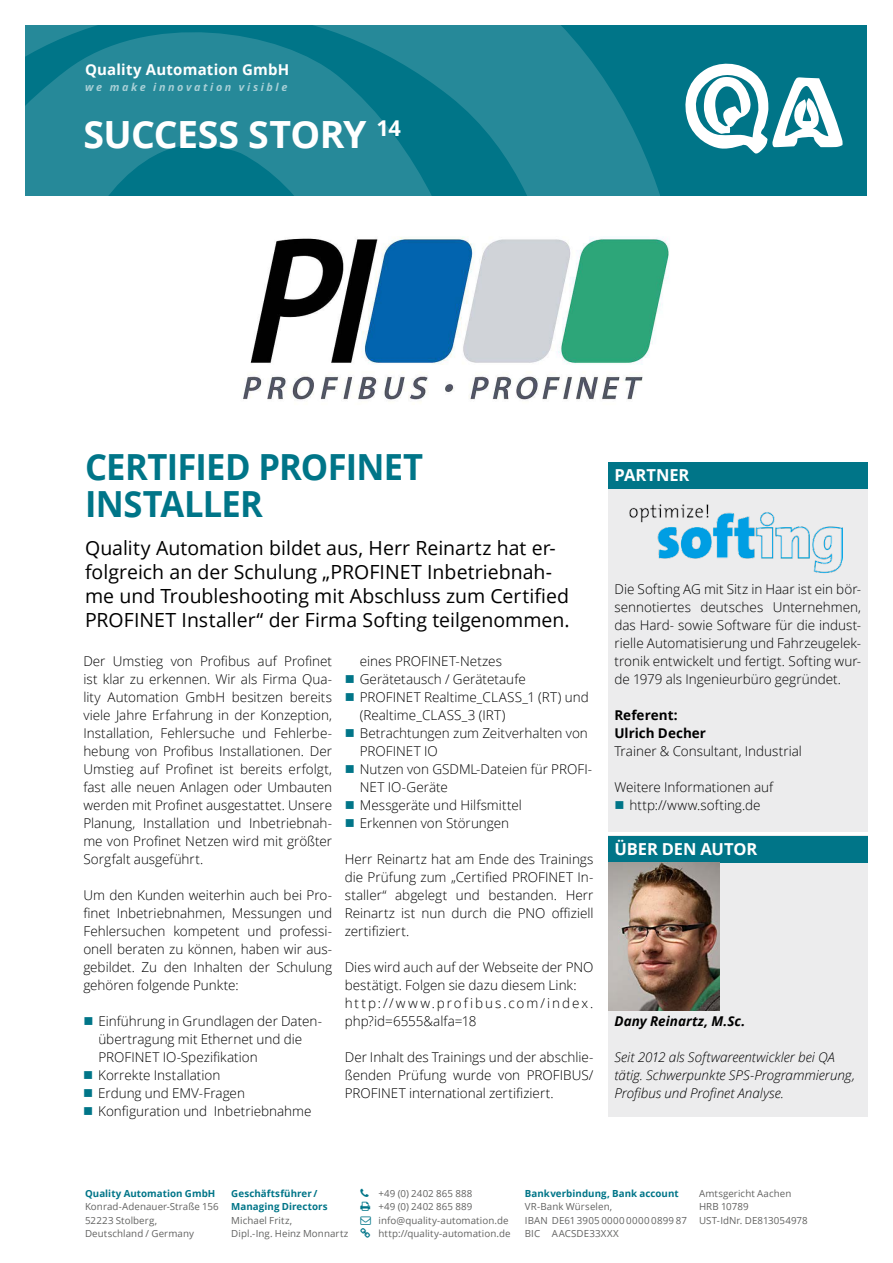
<style>
.page{position:relative;width:893px;height:1263px;background:#fff}
.page>*{position:absolute;margin:0;border:0;box-sizing:border-box;transform-origin:0 0}
.t1{font:700 37.5px "Open Sans";letter-spacing:-.015em;color:#fff}
.t2{font:700 36px "Open Sans";letter-spacing:-.02em;color:#007588;scale:.96 1}
.t3{font:19.5px/24px "Open Sans";color:#000}
.t4{font:700 16.5px "Open Sans";letter-spacing:-.005em;color:#fff}
.t5{font:700 15px "Open Sans";letter-spacing:.015em;color:#fff}
.t6{font:300 13.5px/18px "Open Sans";color:#000;text-align:justify}
.t7{font:italic 300 13.5px/18px "Open Sans";letter-spacing:-.005em;color:#000}
.t8{font:700 13.5px/18px "Open Sans";color:#000}
.t9{font:italic 700 13.5px "Open Sans";letter-spacing:.005em;color:#000}
.t10{font:italic 700 10.8px "Open Sans";letter-spacing:.24em;color:#fff}
.t11{font:9.75px/13.5px "Open Sans";letter-spacing:.01em;color:#636362}
.t12{font:700 9.75px/13.5px "Open Sans";letter-spacing:.005em;color:#007588}
.s1{color:#007588}
</style>
<div class="page">
<div style="left:608px;top:836px;width:259px;height:281px;background:#ececed"></div>
<div style="left:26px;top:26px;width:841px;height:170px;background:#007588"></div>
<svg style="left:26px;top:26px;width:633px;height:170px;fill:#268999"></svg>
<svg style="left:685px;top:63px;width:158px;height:91px"></svg>
<div style="left:608px;top:488px;width:259px;height:344px;background:#ececed"></div>
<div style="left:608px;top:836px;width:259px;height:26px;background:#007588"></div>
<img style="left:608px;top:862px;width:112px;height:149px">
<div style="left:608px;top:462px;width:259px;height:26px;background:#007588"></div>
<img style="left:630px;top:504px;width:213px;height:69px">
<img style="left:243px;top:237px;width:426px;height:163px">
<p class="t5" style="left:85px;top:59px;width:206px">Quality Automation GmbH</p>
<p class="t10" style="left:85px;top:79px;width:204px">we make innovation visible</p>
<h1 class="t1" style="left:83px;top:108px;width:319px">SUCCESS STORY <sup>14</sup></h1>
<h2 class="t2" style="left:85px;top:441px;width:354px">CERTIFIED PROFINET</h2>
<h2 class="t2" style="left:85px;top:479px;width:187px">INSTALLER</h2>
<h3 class="t3" style="left:85px;top:535px;width:486px">Quality Automation bildet aus, Herr Reinartz hat er&shy;folgreich an der Schulung „PROFINET Inbetriebnah&shy;me und Troubleshooting mit Abschluss zum Certified PROFINET Installer“ der Firma Softing teilgenommen.</h3>
<p class="t6" style="left:83px;top:652px;width:250px">Der Umstieg von Profibus auf Profinet ist klar zu erkennen. Wir als Firma Qua&shy;lity Automation GmbH besitzen bereits viele Jahre Erfahrung in der Konzeption, Installation, Fehlersuche und Fehlerbe&shy;hebung von Profibus Installationen. Der Umstieg auf Profinet ist bereits erfolgt, fast alle neuen Anlagen oder Umbauten werden mit Profinet ausgestattet. Unsere Planung, Installation und Inbetriebnah&shy;me von Profinet Netzen wird mit größter Sorgfalt ausgeführt.</p>
<p class="t6" style="left:83px;top:886px;width:250px">Um den Kunden weiterhin auch bei Pro&shy;finet Inbetriebnahmen, Messungen und Fehlersuchen kompetent und professi&shy;onell beraten zu können, haben wir aus&shy;gebildet. Zu den Inhalten der Schulung gehören folgende Punkte:</p>
<p class="t6" style="left:98px;top:1012px;width:225px;text-align:left;text-indent:-15px"><span class="s1">■</span> Einführung in Grundlagen der Daten&shy;übertragung mit Ethernet und die<br>PROFINET IO-Spezifikation</p>
<p class="t6" style="left:83px;top:1066px;width:139px"><span class="s1">■</span> Korrekte Installation</p>
<p class="t6" style="left:83px;top:1084px;width:163px"><span class="s1">■</span> Erdung und EMV-Fragen</p>
<p class="t6" style="left:83px;top:1102px;width:230px"><span class="s1">■</span> Konfiguration und Inbetriebnahme</p>
<p class="t6" style="left:360px;top:652px;width:144px">eines PROFINET-Netzes</p>
<p class="t6" style="left:345px;top:670px;width:182px"><span class="s1">■</span> Gerätetausch / Gerätetaufe</p>
<p class="t6" style="left:360px;top:688px;width:230px;text-indent:-15px"><span class="s1">■</span> PROFINET Realtime_CLASS_1 (RT) und (Realtime_CLASS_3 (IRT)</p>
<p class="t6" style="left:360px;top:724px;width:230px;text-indent:-15px"><span class="s1">■</span> Betrachtungen zum Zeitverhalten von<br>PROFINET IO</p>
<p class="t6" style="left:360px;top:760px;width:234px;text-indent:-15px"><span class="s1">■</span> Nutzen von GSDML-Dateien für PROFI-<br>NET IO-Geräte</p>
<p class="t6" style="left:345px;top:796px;width:179px"><span class="s1">■</span> Messgeräte und Hilfsmittel</p>
<p class="t6" style="left:345px;top:814px;width:166px"><span class="s1">■</span> Erkennen von Störungen</p>
<p class="t6" style="left:345px;top:850px;width:250px">Herr Reinartz hat am Ende des Trainings die Prüfung zum „Certified PROFINET In&shy;staller“ abgelegt und bestanden. Herr Reinartz ist nun durch die PNO offiziell zertifiziert.</p>
<p class="t6" style="left:345px;top:958px;width:250px;text-align:left">Dies wird auch auf der Webseite der PNO bestätigt. Folgen sie dazu diesem Link: http://www.profibus.com/index. php?id=6555&amp;alfa=18</p>
<p class="t6" style="left:345px;top:1048px;width:250px">Der Inhalt des Trainings und der abschlie&shy;ßenden Prüfung wurde von PROFIBUS/ PROFINET international zertifiziert.</p>
<p class="t4" style="left:614px;top:464px;width:77px">PARTNER</p>
<p class="t6" style="left:614px;top:580px;width:248px">Die Softing AG mit Sitz in Haar ist ein bör&shy;sennotiertes deutsches Unternehmen, das Hard- sowie Software für die indust&shy;rielle Automatisierung und Fahrzeugelek&shy;tronik entwickelt und fertigt. Softing wur&shy;de 1979 als Ingenieurbüro gegründet.</p>
<p class="t8" style="left:614px;top:706px;width:93px">Referent:<br>Ulrich Decher</p>
<p class="t6" style="left:614px;top:742px;width:189px">Trainer &amp; Consultant, Industrial</p>
<p class="t6" style="left:614px;top:778px;width:160px">Weitere Informationen auf</p>
<p class="t6" style="left:614px;top:796px;width:148px"><span class="s1">■</span> http://www.softing.de</p>
<p class="t4" style="left:614px;top:837px;width:144px">ÜBER DEN AUTOR</p>
<p class="t9" style="left:614px;top:1012px;width:132px">Dany Reinartz, M.Sc.</p>
<p class="t7" style="left:614px;top:1048px;width:242px">Seit 2012 als Softwareentwickler bei QA tätig. Schwerpunkte SPS-Programmierung,<br>Profibus und Profinet Analyse.</p>
<p class="t12" style="left:85px;top:1186px;width:132px">Quality Automation GmbH</p>
<p class="t11" style="left:85px;top:1199px;width:135px">Konrad-Adenauer-Straße 156<br>52223 Stolberg,<br>Deutschland / Germany</p>
<p class="t12" style="left:231px;top:1186px;width:98px">Geschäftsführer /<br>Managing Directors</p>
<p class="t11" style="left:231px;top:1213px;width:119px">Michael Fritz,<br>Dipl.-Ing. Heinz Monnartz</p>
<p class="t11" style="left:379px;top:1186px;width:133px">+49 (0) 2402 865 888<br>+49 (0) 2402 865 889 info@quality-automation.de http://quality-automation.de</p>
<p class="t12" style="left:525px;top:1186px;width:155px">Bankverbindung, Bank account</p>
<p class="t11" style="left:525px;top:1199px;width:164px">VR-Bank Würselen,<br>IBAN DE61 3905 0000 0000 0899 87<br>BIC AACSDE33XXX</p>
<p class="t11" style="left:699px;top:1186px;width:110px">Amtsgericht Aachen<br>HRB 10789<br>UST-IdNr. DE813054978</p>
</div>
